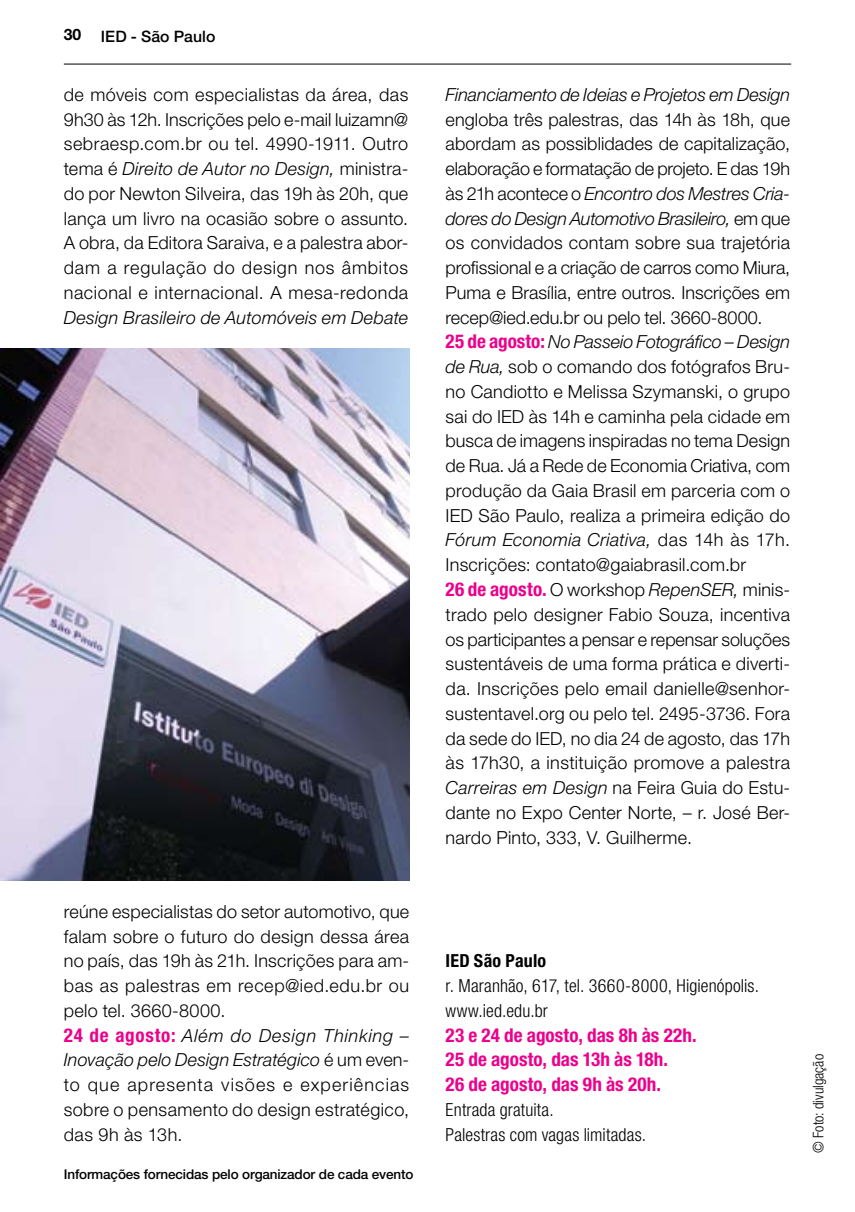
<style>
.page{position:relative;width:855px;height:1212px;background:#fff}
.page>*{position:absolute;margin:0;border:0;box-sizing:border-box;transform-origin:0 0}
.t1{font:700 condensed 19.12px/24.8px "Helvetica Neue LT Std";letter-spacing:.005em;color:#ec008c}
.t2{font:300 18px/24.8px "Helvetica Neue LT Std";letter-spacing:.015em;color:#000}
.t3{font:300 condensed 18px/24.8px "Helvetica Neue LT Std";letter-spacing:.01em;color:#000}
.t4{font:italic 300 18px "Helvetica Neue LT Std";color:#000}
.t5{font:700 condensed 18px "Helvetica Neue LT Std";letter-spacing:.01em;color:#000}
.t6{font:500 15.75px "Helvetica Neue LT Std";letter-spacing:.01em;color:#000}
.t7{font:700 15.75px "Helvetica Neue LT Std";color:#000}
.t8{font:300 condensed 14.62px "Helvetica Neue LT Std";color:#000}
.t9{font:500 13.5px "Helvetica Neue LT Std";letter-spacing:-.01em;color:#000}
.s1{font-style:italic}
.s2{font-weight:700;font-stretch:condensed;font-size:19.12px;color:#ec008c}
</style>
<div class="page">
<img style="left:0;top:348px;width:409px;height:533px">
<hr style="left:64px;top:64px;width:727px;height:1px;background:#000">
<p class="t7" style="left:64px;top:25px;width:19px">30</p>
<p class="t6" style="left:101px;top:27px;width:116px">IED - São Paulo</p>
<p class="t2" style="left:64px;top:82px;width:346px;text-align:justify">de móveis com especialistas da área, das 9h30 às 12h. Inscrições pelo e-mail luizamn@ sebraesp.com.br ou tel. 4990-1911. Outro tema é <span class="s1">Direito de Autor no Design,</span> ministra&shy;do por Newton Silveira, das 19h às 20h, que lança um livro na ocasião sobre o assunto.<br>A obra, da Editora Saraiva, e a palestra abor&shy;dam a regulação do design nos âmbitos nacional e internacional. A mesa-redonda</p>
<p class="t4" style="left:64px;top:307px;width:346px">Design Brasileiro de Automóveis em Debate</p>
<p class="t2" style="left:64px;top:899px;width:347px">reúne especialistas do setor automotivo, que falam sobre o futuro do design dessa área no país, das 19h às 21h. Inscrições para am&shy;bas as palestras em recep@ied.edu.br ou pelo tel. 3660-8000.<br><span class="s2">24 de agosto:</span> <span class="s1">Além do Design Thinking – Inovação pelo Design Estratégico</span> é um even&shy;to que apresenta visões e experiências sobre o pensamento do design estratégico, das 9h às 13h.</p>
<p class="t9" style="left:64px;top:1166px;width:351px">Informações fornecidas pelo organizador de cada evento</p>
<p class="t4" style="left:445px;top:84px;width:346px">Financiamento de Ideias e Projetos em Design</p>
<p class="t2" style="left:445px;top:107px;width:346px">engloba três palestras, das 14h às 18h, que abordam as possiblidades de capitalização, elaboração e formatação de projeto. E das 19h às 21h acontece o <span class="s1">Encontro dos Mestres Cria&shy;dores do Design Automotivo Brasileiro,</span> em que os convidados contam sobre sua trajetória profissional e a criação de carros como Miura, Puma e Brasília, entre outros. Inscrições em recep@ied.edu.br ou pelo tel. 3660-8000.<br><span class="s2">25 de agosto:</span> <span class="s1">No Passeio Fotográfico – Design de Rua,</span> sob o comando dos fotógrafos Bru&shy;no Candiotto e Melissa Szymanski, o grupo sai do IED às 14h e caminha pela cidade em busca de imagens inspiradas no tema Design de Rua. Já a Rede de Economia Criativa, com produção da Gaia Brasil em parceria com o IED São Paulo, realiza a primeira edição do <span class="s1">Fórum Economia Criativa,</span> das 14h às 17h.<br>Inscrições: contato@gaiabrasil.com.br<br><span class="s2">26 de agosto.</span> O workshop <span class="s1">RepenSER,</span> minis&shy;trado pelo designer Fabio Souza, incentiva os participantes a pensar e repensar soluções sustentáveis de uma forma prática e diverti&shy;da. Inscrições pelo email danielle@senhor&shy;sustentavel.org ou pelo tel. 2495-3736. Fora da sede do IED, no dia 24 de agosto, das 17h às 17h30, a instituição promove a palestra <span class="s1">Carreiras em Design</span> na Feira Guia do Estu&shy;dante no Expo Center Norte, – r. José Ber&shy;nardo Pinto, 333, V. Guilherme.</p>
<p class="t5" style="left:445px;top:950px;width:102px">IED São Paulo</p>
<p class="t3" style="left:445px;top:973px;width:315px">r. Maranhão, 617, tel. 3660-8000, Higienópolis. www.ied.edu.br</p>
<p class="t1" style="left:445px;top:1022px;width:252px">23 e 24 de agosto, das 8h às 22h.<br>25 de agosto, das 13h às 18h.<br>26 de agosto, das 9h às 20h.</p>
<p class="t3" style="left:445px;top:1097px;width:202px">Entrada gratuita.<br>Palestras com vagas limitadas.</p>
<p class="t8" style="left:810px;top:1153px;width:100px;rotate:-90deg">© Foto: divulgação</p>
</div>
